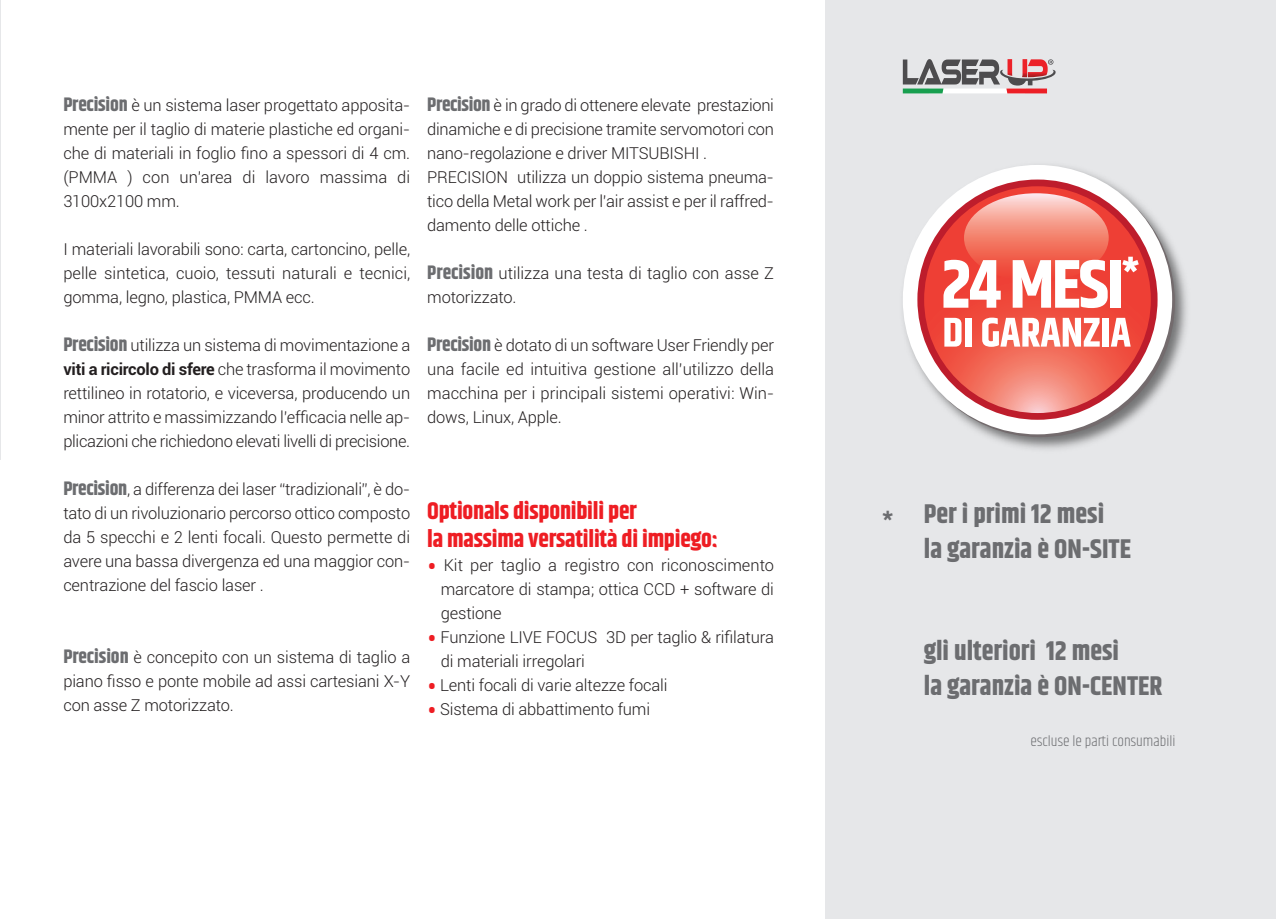
<style>
.page{position:relative;width:1276px;height:919px;background:#fff}
.page>*{position:absolute;margin:0;border:0;box-sizing:border-box;transform-origin:0 0}
.t1{font:700 27px/34.5px "Khand";color:#6c6d70}
.t2{font:700 24px/28.5px "Khand";letter-spacing:-.01em;color:#ee1d23}
.t3{font:300 16.5px/24px "Roboto";letter-spacing:-.01em;color:#231f20;text-align:justify}
.t4{font:300 15px "Khand";color:#6c6d70}
.s1{font-family:"Khand";font-weight:700;font-size:19.5px;color:#6c6d70}
.s2{font-weight:700}
.s3{font-size:30px;color:#ee1d23}
.s4{font-family:"Roboto"}
</style>
<div class="page">
<div style="left:825px;top:0;width:451px;height:918px;background:#e6e7e9"></div>
<img style="left:0;top:0;width:1px;height:460px">
<img style="left:904px;top:165px;width:283px;height:285px">
<div style="left:903px;top:165px;width:269px;height:269px;background:#fff;border-radius:50%"></div>
<svg style="left:917px;top:179px;width:240px;height:241px"></svg>
<svg style="left:964px;top:193px;width:144px;height:89px"></svg>
<svg style="left:943px;top:260px;width:57px;height:48px"></svg>
<svg style="left:1012px;top:260px;width:95px;height:48px"></svg>
<div style="left:1110px;top:260px;width:10px;height:48px;background:#fff"></div>
<svg style="left:944px;top:318px;width:17px;height:28px"></svg>
<div style="left:965px;top:318px;width:6px;height:28px;background:#fff"></div>
<svg style="left:982px;top:317px;width:117px;height:30px"></svg>
<div style="left:1102px;top:318px;width:6px;height:28px;background:#fff"></div>
<svg style="left:1110px;top:318px;width:20px;height:28px"></svg>
<svg style="left:1122px;top:257px;width:16px;height:15px"></svg>
<svg style="left:903px;top:59px;width:152px;height:34px"></svg>
<p class="t3" style="left:63px;top:93px;width:348px"><span class="s1">Precision</span> è un sistema laser progettato apposita&shy;mente per il taglio di materie plastiche ed organi&shy;che di materiali in foglio fino a spessori di 4 cm. (PMMA ) con un'area di lavoro massima di 3100x2100 mm.</p>
<p class="t3" style="left:63px;top:237px;width:348px">I materiali lavorabili sono: carta, cartoncino, pelle, pelle sintetica, cuoio, tessuti naturali e tecnici, gomma, legno, plastica, PMMA ecc.</p>
<p class="t3" style="left:63px;top:333px;width:348px"><span class="s1">Precision</span> utilizza un sistema di movimentazione a <span class="s2">viti a ricircolo di sfere</span> che trasforma il movimento rettilineo in rotatorio, e viceversa, producendo un minor attrito e massimizzando l’efficacia nelle ap&shy;plicazioni che richiedono elevati livelli di precisione.</p>
<p class="t3" style="left:63px;top:477px;width:348px"><span class="s1">Precision</span>, a differenza dei laser “tradizionali”, è do&shy;tato di un rivoluzionario percorso ottico composto da 5 specchi e 2 lenti focali. Questo permette di avere una bassa divergenza ed una maggior con&shy;centrazione del fascio laser .</p>
<p class="t3" style="left:63px;top:645px;width:348px"><span class="s1">Precision</span> è concepito con un sistema di taglio a piano fisso e ponte mobile ad assi cartesiani X-Y con asse Z motorizzato.</p>
<p class="t3" style="left:427px;top:93px;width:348px;text-align:left"><span class="s1">Precision</span> è in grado di ottenere elevate prestazioni dinamiche e di precisione tramite servomotori con nano-regolazione e driver MITSUBISHI .<br>PRECISION utilizza un doppio sistema pneuma&shy;tico della Metal work per l’air assist e per il raffred&shy;damento delle ottiche .</p>
<p class="t3" style="left:427px;top:261px;width:348px"><span class="s1">Precision</span> utilizza una testa di taglio con asse Z motorizzato.</p>
<p class="t3" style="left:427px;top:333px;width:348px"><span class="s1">Precision</span> è dotato di un software User Friendly per una facile ed intuitiva gestione all’utilizzo della macchina per i principali sistemi operativi: Win&shy;dows, Linux, Apple.</p>
<h2 class="t2" style="left:427px;top:497px;width:292px">Optionals disponibili per<br>la massima versatilità di impiego:</h2>
<p class="t3" style="left:441px;top:553px;width:335px;text-indent:-14px"><span class="s3">•</span> Kit per taglio a registro con riconoscimento marcatore di stampa; ottica CCD + software di gestione</p>
<p class="t3" style="left:441px;top:625px;width:335px;text-indent:-14px"><span class="s3">•</span> Funzione LIVE FOCUS 3D per taglio &amp; rifilatura di materiali irregolari</p>
<p class="t3" style="left:427px;top:673px;width:242px"><span class="s3">•</span> Lenti focali di varie altezze focali</p>
<p class="t3" style="left:427px;top:697px;width:224px"><span class="s3">•</span> Sistema di abbattimento fumi</p>
<h1 class="t1" style="left:924px;top:498px;width:209px;text-indent:-42px"><span class="s4">*</span> Per i primi 12 mesi<br>la garanzia è ON-SITE</h1>
<h1 class="t1" style="left:924px;top:635px;width:240px">gli ulteriori 12 mesi<br>la garanzia è ON-CENTER</h1>
<p class="t4" style="left:1030px;top:732px;width:146px">escluse le parti consumabili</p>
</div>
